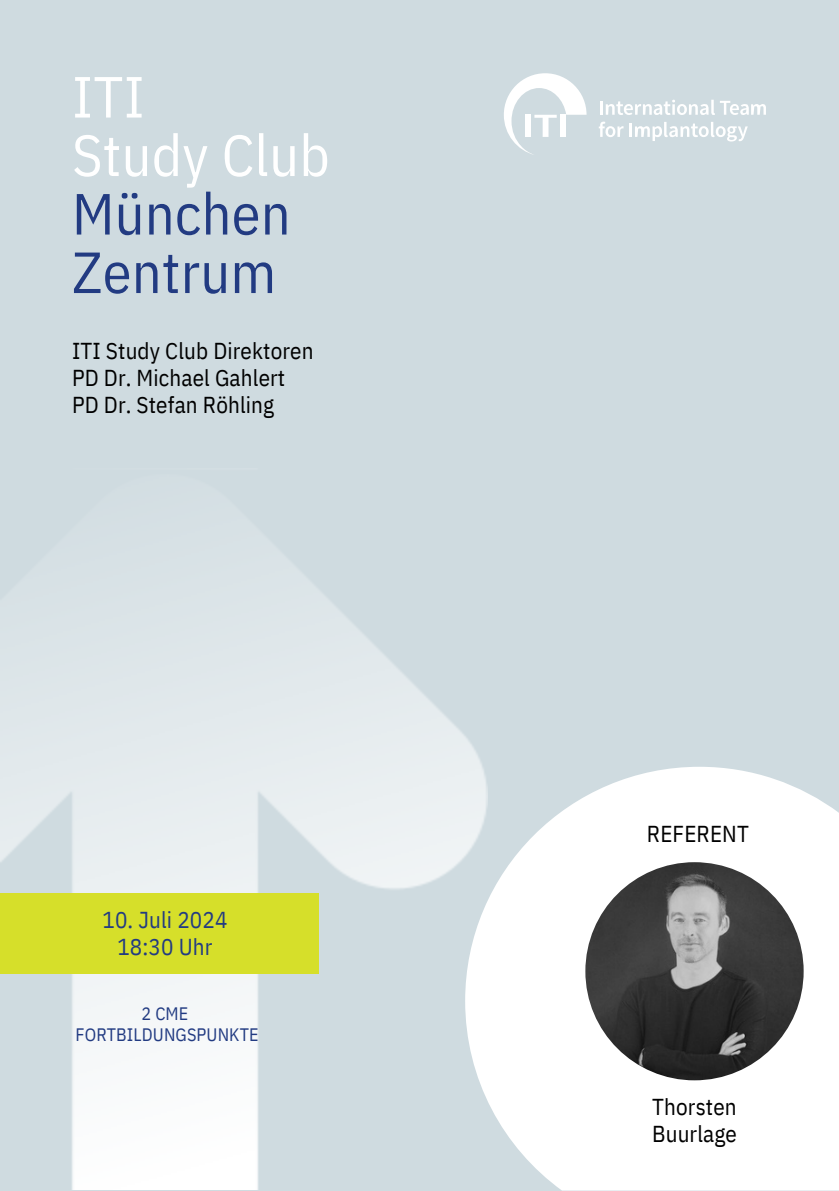
<style>
.page{position:relative;width:839px;height:1191px;background:#fff}
.page>*{position:absolute;margin:0;border:0;box-sizing:border-box;transform-origin:0 0}
.t1{font:58px/58.4px "IBM Plex Sans Cond";letter-spacing:.005em;color:#223b82}
.t2{font:23px/27px "IBM Plex Sans Cond";letter-spacing:.005em;color:#000}
.t3{font:23px/27px "IBM Plex Sans Cond";letter-spacing:.005em;color:#223b82;text-align:center}
.t4{font:18px/21px "IBM Plex Sans Cond";letter-spacing:.005em;color:#223b82;text-align:center}
.s1{color:#fff}
</style>
<div class="page">
<div style="left:0;top:0;width:838px;height:1191px;background:#cfdbe0"></div>
<img style="left:0;top:555px;width:482px;height:635px">
<div style="left:0;top:894px;width:319px;height:80px;background:#d6df2a"></div>
<svg style="left:465px;top:767px;width:373px;height:424px;fill:#fff"></svg>
<div style="left:639px;top:829px;width:100px;height:100px;background:#fff;border-radius:50%"></div>
<div style="left:639px;top:998px;width:100px;height:99px;background:#fff;border-radius:50%"></div>
<svg style="left:504px;top:73px;width:82px;height:82px"></svg>
<svg style="left:600px;top:100px;width:166px;height:15px"></svg>
<svg style="left:599px;top:122px;width:24px;height:15px"></svg>
<svg style="left:629px;top:122px;width:118px;height:20px"></svg>
<img style="left:585px;top:862px;width:218px;height:218px;border-radius:50%">
<p class="t1" style="left:72px;top:67px;width:259px"><span class="s1">ITI<br>Study Club<br></span>München<br>Zentrum</p>
<p class="t2" style="left:72px;top:337px;width:243px">ITI Study Club Direktoren<br>PD Dr. Michael Gahlert<br>PD Dr. Stefan Röhling</p>
<h3 class="t3" style="left:102px;top:906px;width:126px">10. Juli 2024<br>18:30 Uhr</h3>
<p class="t4" style="left:76px;top:1002px;width:184px">2 CME<br>FORTBILDUNGSPUNKTE</p>
<h3 class="t2" style="left:647px;top:820px;width:103px">REFERENT</h3>
<h2 class="t2" style="left:652px;top:1093px;width:86px">Thorsten<br>Buurlage</h2>
</div>
